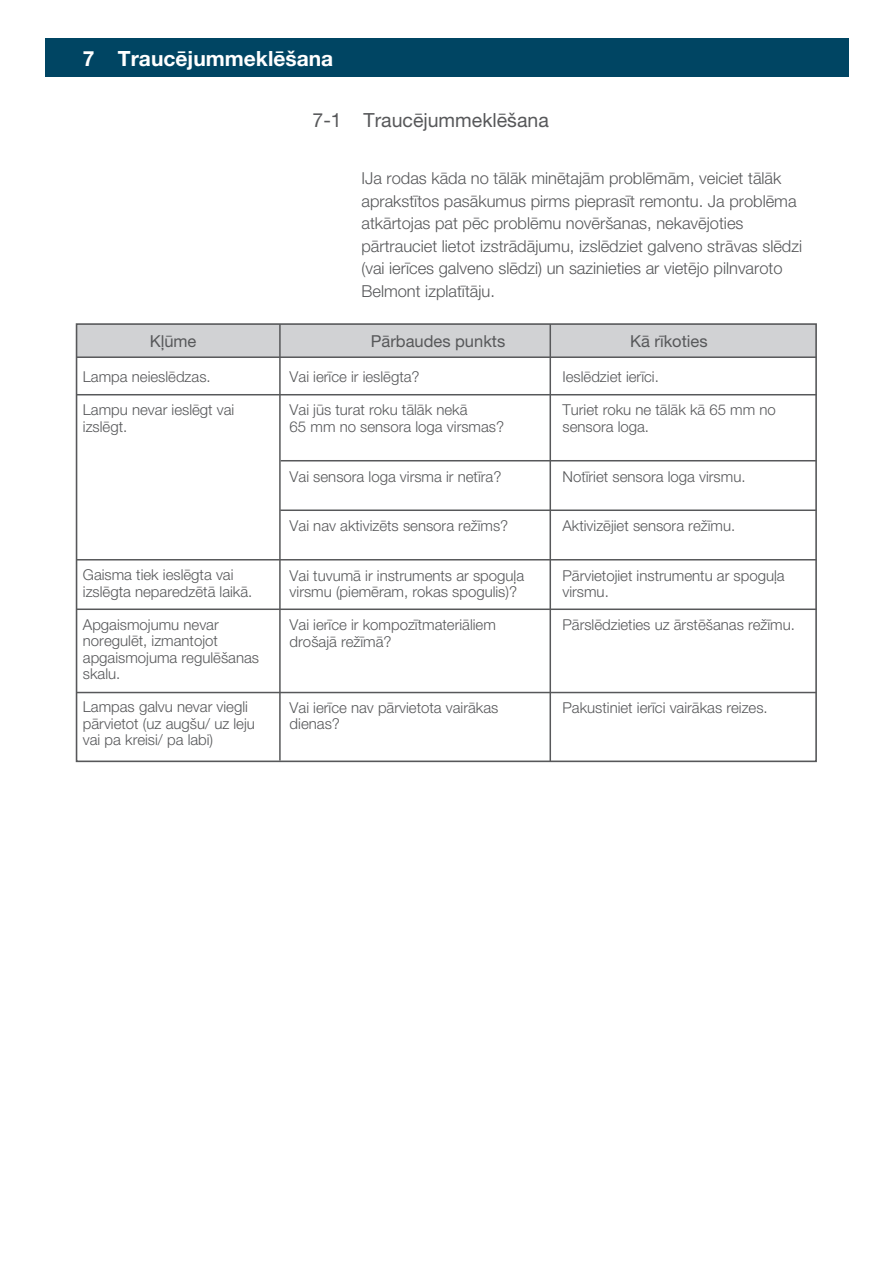
<style>
.page{position:relative;width:893px;height:1263px;background:#fff}
.page>*{position:absolute;margin:0;border:0;box-sizing:border-box;transform-origin:0 0}
.t1{font:700 21px "Helvetica Neue LT Pro";color:#fff}
.t2{font:19.5px "Helvetica Neue LT Pro";color:#57585a}
.t3{font:300 16.5px/22.5px "Helvetica Neue LT Pro";color:#57585a}
.t4{font:16.5px "Helvetica Neue LT Pro";color:#57585a}
.t5{font:300 15px/16.5px "Helvetica Neue LT Pro";color:#57585a}
</style>
<div class="page">
<div style="left:76px;top:324px;width:740px;height:33px;background:#d1d2d4"></div>
<hr style="left:77px;top:356px;width:739px;height:2px;background:#57585a">
<hr style="left:549px;top:324px;width:2px;height:438px;background:#57585a">
<hr style="left:279px;top:324px;width:2px;height:437px;background:#57585a">
<hr style="left:280px;top:509px;width:536px;height:2px;background:#57585a">
<hr style="left:77px;top:559px;width:739px;height:1px;background:#57585a">
<hr style="left:77px;top:608px;width:739px;height:2px;background:#57585a">
<hr style="left:77px;top:692px;width:739px;height:1px;background:#57585a">
<hr style="left:281px;top:460px;width:535px;height:1px;background:#57585a">
<hr style="left:77px;top:394px;width:739px;height:1px;background:#57585a">
<div style="left:76px;top:323px;width:741px;height:439px;border:2px solid #57585a"></div>
<div style="left:45px;top:38px;width:803px;height:39px;background:#004563"></div>
<h1 class="t1" style="left:83px;top:46px;width:252px">7 Traucējummeklēšana</h1>
<h2 class="t2" style="left:313px;top:108px;width:238px">7-1 Traucējummeklēšana</h2>
<p class="t3" style="left:361px;top:167px;width:442px">IJa rodas kāda no tālāk minētajām problēmām, veiciet tālāk aprakstītos pasākumus pirms pieprasīt remontu. Ja problēma atkārtojas pat pēc problēmu novēršanas, nekavējoties pārtrauciet lietot izstrādājumu, izslēdziet galveno strāvas slēdzi (vai ierīces galveno slēdzi) un sazinieties ar vietējo pilnvaroto Belmont izplatītāju.</p>
<p class="t4" style="left:150px;top:331px;width:48px">Kļūme</p>
<p class="t4" style="left:371px;top:331px;width:136px">Pārbaudes punkts</p>
<p class="t4" style="left:630px;top:331px;width:79px">Kā rīkoties</p>
<p class="t5" style="left:83px;top:368px;width:129px">Lampa neieslēdzas.</p>
<p class="t5" style="left:83px;top:401px;width:153px">Lampu nevar ieslēgt vai izslēgt.</p>
<p class="t5" style="left:290px;top:369px;width:132px">Vai ierīce ir ieslēgta?</p>
<p class="t5" style="left:290px;top:402px;width:216px">Vai jūs turat roku tālāk nekā<br>65 mm no sensora loga virsmas?</p>
<p class="t5" style="left:290px;top:468px;width:213px">Vai sensora loga virsma ir netīra?</p>
<p class="t5" style="left:290px;top:517px;width:220px">Vai nav aktivizēts sensora režīms?</p>
<p class="t5" style="left:290px;top:567px;width:236px">Vai tuvumā ir instruments ar spoguļa virsmu (piemēram, rokas spogulis)?</p>
<p class="t5" style="left:290px;top:616px;width:208px">Vai ierīce ir kompozītmateriāliem drošajā režīmā?</p>
<p class="t5" style="left:562px;top:369px;width:98px">Ieslēdziet ierīci.</p>
<p class="t5" style="left:562px;top:402px;width:215px">Turiet roku ne tālāk kā 65 mm no sensora loga.</p>
<p class="t5" style="left:562px;top:468px;width:185px">Notīriet sensora loga virsmu.</p>
<p class="t5" style="left:562px;top:517px;width:174px">Aktivizējiet sensora režīmu.</p>
<p class="t5" style="left:562px;top:567px;width:224px">Pārvietojiet instrumentu ar spoguļa virsmu.</p>
<p class="t5" style="left:562px;top:616px;width:234px">Pārslēdzieties uz ārstēšanas režīmu.</p>
<p class="t5" style="left:83px;top:566px;width:171px">Gaisma tiek ieslēgta vai izslēgta neparedzētā laikā.</p>
<p class="t5" style="left:83px;top:616px;width:178px">Apgaismojumu nevar noregulēt, izmantojot apgaismojuma regulēšanas skalu.</p>
<p class="t5" style="left:83px;top:698px;width:173px">Lampas galvu nevar viegli pārvietot (uz augšu/ uz leju vai pa kreisi/ pa labi)</p>
<p class="t5" style="left:290px;top:699px;width:210px">Vai ierīce nav pārvietota vairākas dienas?</p>
<p class="t5" style="left:562px;top:699px;width:207px">Pakustiniet ierīci vairākas reizes.</p>
</div>
